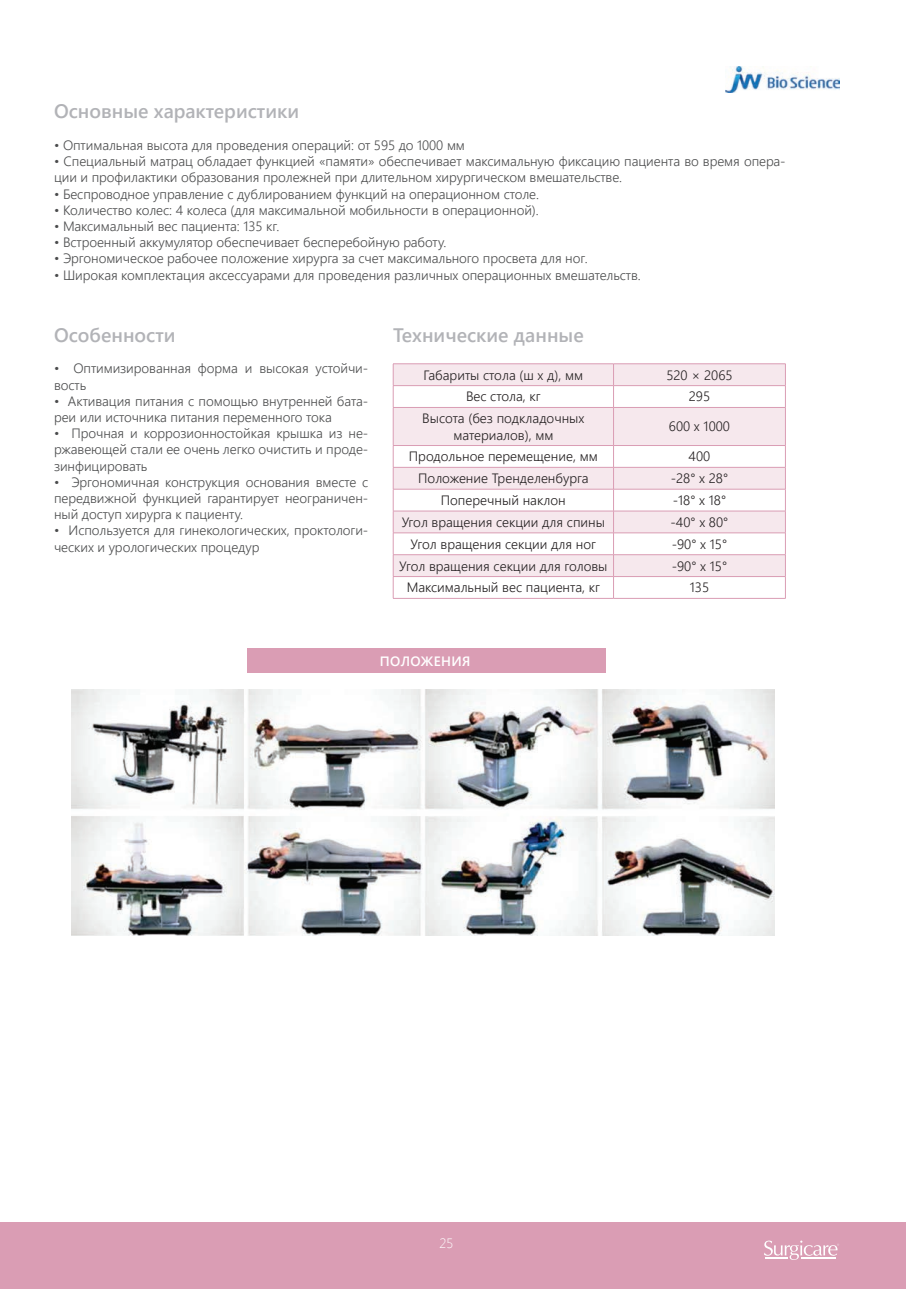
<style>
.page{position:relative;width:906px;height:1289px;background:#fff}
.page>*{position:absolute;margin:0;border:0;box-sizing:border-box;transform-origin:0 0}
.t1{font:600 19.5px "Segoe UI";color:#b2b3b7}
.t2{font:300 13.5px/16.2px "Segoe UI";letter-spacing:-.005em;color:#4b4c4d}
.t3{font:300 13.5px/16.2px "Segoe UI";color:#231f20;text-align:center}
.t4{font:600 13.5px "Segoe UI";letter-spacing:.03em;color:#fff}
.t5{font:300 13.5px "Segoe UI";color:#fff}
</style>
<div class="page">
<div style="left:0;top:1222px;width:906px;height:66px;background:#da9db4"></div>
<svg style="left:764px;top:1240px;width:75px;height:19px"></svg>
<img style="left:725px;top:67px;width:114px;height:25px">
<img style="left:71px;top:689px;width:703px;height:246px">
<svg style="left:394px;top:364px;width:391px;height:212px;fill:#f6e8ed"></svg>
<hr style="left:393px;top:363px;width:220px;height:1px;background:#da9db4">
<hr style="left:613px;top:363px;width:172px;height:1px;background:#da9db4">
<hr style="left:393px;top:385px;width:220px;height:1px;background:#da9db4">
<svg style="left:393px;top:364px;width:1px;height:43px"></svg>
<hr style="left:613px;top:385px;width:172px;height:1px;background:#da9db4">
<svg style="left:613px;top:364px;width:1px;height:43px"></svg>
<svg style="left:785px;top:364px;width:1px;height:43px"></svg>
<hr style="left:393px;top:407px;width:220px;height:1px;background:#da9db4">
<hr style="left:393px;top:407px;width:1px;height:38px;background:#da9db4">
<hr style="left:613px;top:407px;width:172px;height:1px;background:#da9db4">
<hr style="left:613px;top:407px;width:1px;height:38px;background:#da9db4">
<hr style="left:785px;top:407px;width:1px;height:38px;background:#da9db4">
<hr style="left:393px;top:445px;width:220px;height:1px;background:#da9db4">
<hr style="left:613px;top:445px;width:172px;height:1px;background:#da9db4">
<hr style="left:393px;top:467px;width:220px;height:1px;background:#da9db4">
<hr style="left:613px;top:467px;width:172px;height:1px;background:#da9db4">
<hr style="left:393px;top:489px;width:220px;height:1px;background:#da9db4">
<hr style="left:613px;top:489px;width:172px;height:1px;background:#da9db4">
<hr style="left:393px;top:511px;width:220px;height:1px;background:#da9db4">
<hr style="left:613px;top:511px;width:172px;height:1px;background:#da9db4">
<hr style="left:393px;top:532px;width:220px;height:1px;background:#da9db4">
<hr style="left:613px;top:532px;width:172px;height:1px;background:#da9db4">
<hr style="left:393px;top:554px;width:220px;height:1px;background:#da9db4">
<hr style="left:613px;top:554px;width:172px;height:1px;background:#da9db4">
<hr style="left:393px;top:576px;width:220px;height:1px;background:#da9db4">
<svg style="left:393px;top:446px;width:1px;height:152px"></svg>
<hr style="left:613px;top:576px;width:172px;height:1px;background:#da9db4">
<svg style="left:613px;top:446px;width:1px;height:152px"></svg>
<svg style="left:785px;top:445px;width:1px;height:153px"></svg>
<hr style="left:393px;top:598px;width:220px;height:1px;background:#da9db4">
<hr style="left:613px;top:598px;width:172px;height:1px;background:#da9db4">
<div style="left:247px;top:648px;width:358px;height:24px;background:#da9db4"></div>
<h1 class="t1" style="left:54px;top:96px;width:246px">Основные характеристики</h1>
<p class="t2" style="left:54px;top:136px;width:412px">• Оптимальная высота для проведения операций: от 595 до 1000 мм</p>
<p class="t2" style="left:54px;top:153px;width:733px">• Специальный матрац обладает функцией «памяти» обеспечивает максимальную фиксацию пациента во время опера&shy;ции и профилактики образования пролежней при длительном хирургическом вмешательстве.</p>
<p class="t2" style="left:54px;top:185px;width:486px">• Беспроводное управление с дублированием функций на операционном столе.</p>
<p class="t2" style="left:54px;top:201px;width:486px">• Количество колес: 4 колеса (для максимальной мобильности в операционной).</p>
<p class="t2" style="left:54px;top:217px;width:227px">• Максимальный вес пациента: 135 кг.</p>
<p class="t2" style="left:54px;top:234px;width:394px">• Встроенный аккумулятор обеспечивает бесперебойную работу.</p>
<p class="t2" style="left:54px;top:250px;width:535px">• Эргономическое рабочее положение хирурга за счет максимального просвета для ног.</p>
<p class="t2" style="left:54px;top:266px;width:588px">• Широкая комплектация аксессуарами для проведения различных операционных вмешательств.</p>
<h1 class="t1" style="left:54px;top:319px;width:123px">Особенности</h1>
<p class="t2" style="left:54px;top:360px;width:316px">• Оптимизированная форма и высокая устойчи&shy;вость</p>
<p class="t2" style="left:54px;top:392px;width:316px">• Активация питания с помощью внутренней бата&shy;реи или источника питания переменного тока</p>
<p class="t2" style="left:54px;top:424px;width:316px;text-align:justify">• Прочная и коррозионностойкая крышка из не&shy;ржавеющей стали ее очень легко очистить и проде&shy;зинфицировать</p>
<p class="t2" style="left:54px;top:473px;width:316px;text-align:justify">• Эргономичная конструкция основания вместе с передвижной функцией гарантирует неограничен&shy;ный доступ хирурга к пациенту.</p>
<p class="t2" style="left:54px;top:522px;width:316px">• Используется для гинекологических, проктологи&shy;ческих и урологических процедур</p>
<h1 class="t1" style="left:393px;top:319px;width:192px">Технические данные</h1>
<p class="t3" style="left:423px;top:366px;width:161px">Габариты стола (ш х д), мм</p>
<p class="t3" style="left:666px;top:366px;width:68px">520 × 2065</p>
<p class="t3" style="left:466px;top:388px;width:76px">Вес стола, кг</p>
<p class="t3" style="left:689px;top:388px;width:23px">295</p>
<p class="t3" style="left:422px;top:410px;width:164px">Высота (без подкладочных материалов), мм</p>
<p class="t3" style="left:669px;top:418px;width:63px">600 х 1000</p>
<p class="t3" style="left:409px;top:448px;width:190px">Продольное перемещение, мм</p>
<p class="t3" style="left:688px;top:448px;width:23px">400</p>
<p class="t3" style="left:418px;top:470px;width:172px">Положение Тренделенбурга</p>
<p class="t3" style="left:670px;top:470px;width:59px">-28° х 28°</p>
<p class="t3" style="left:441px;top:491px;width:126px">Поперечный наклон</p>
<p class="t3" style="left:673px;top:491px;width:55px">-18° х 18°</p>
<p class="t3" style="left:402px;top:513px;width:205px">Угол вращения секции для спины</p>
<p class="t3" style="left:670px;top:513px;width:59px">-40° х 80°</p>
<p class="t3" style="left:411px;top:535px;width:187px">Угол вращения секции для ног</p>
<p class="t3" style="left:672px;top:535px;width:57px">-90° х 15°</p>
<p class="t3" style="left:399px;top:557px;width:210px">Угол вращения секции для головы</p>
<p class="t3" style="left:672px;top:557px;width:57px">-90° х 15°</p>
<p class="t3" style="left:407px;top:579px;width:195px">Максимальный вес пациента, кг</p>
<p class="t3" style="left:690px;top:579px;width:21px">135</p>
<p class="t4" style="left:380px;top:650px;width:92px">ПОЛОЖЕНИЯ</p>
<p class="t5" style="left:440px;top:1233px;width:15px">25</p>
</div>
